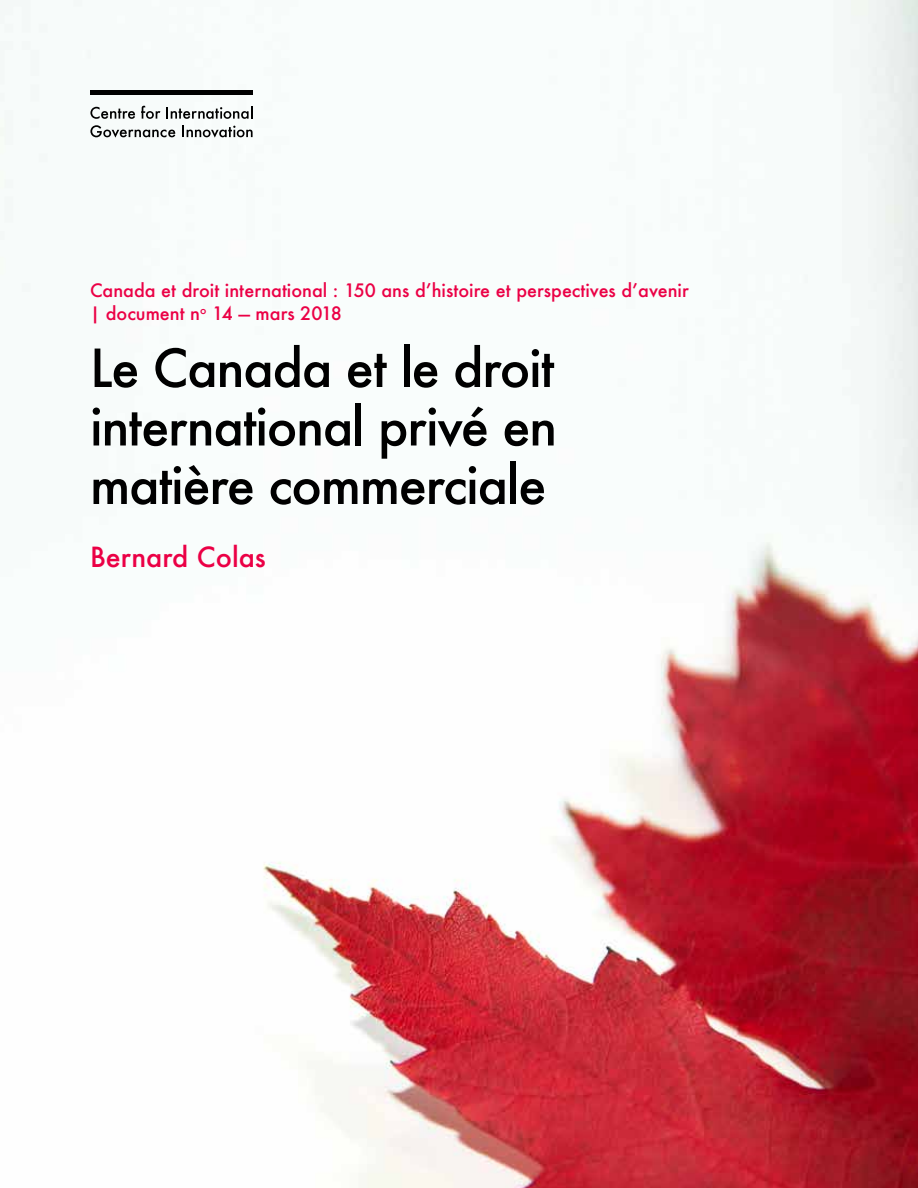
<style>
.page{position:relative;width:918px;height:1188px;background:#fff}
.page>*{position:absolute;margin:0;border:0;box-sizing:border-box;transform-origin:0 0}
.t1{font:500 51px/58.5px "Futura";letter-spacing:-.025em;color:#000;text-align:justify}
.t2{font:500 27px "Futura";color:#eb0045}
.t3{font:500 18px/22.5px "Futura";color:#eb0045}
</style>
<div class="page">
<img style="left:0;top:0;width:918px;height:1188px">
<svg style="left:90px;top:107px;width:45px;height:12px"></svg>
<svg style="left:141px;top:106px;width:19px;height:13px"></svg>
<svg style="left:166px;top:106px;width:86px;height:13px"></svg>
<svg style="left:90px;top:125px;width:85px;height:13px"></svg>
<svg style="left:182px;top:126px;width:71px;height:12px"></svg>
<div style="left:90px;top:90px;width:163px;height:5px;background:#000"></div>
<p class="t3" style="left:90px;top:279px;width:600px">Canada et droit international : 150 ans d’histoire et perspectives d’avenir | document n<sup>o</sup> 14 — mars 2018</p>
<h1 class="t1" style="left:90px;top:338px;width:469px">Le Canada et le droit international privé en matière commerciale</h1>
<h2 class="t2" style="left:90px;top:538px;width:177px">Bernard Colas</h2>
</div>
